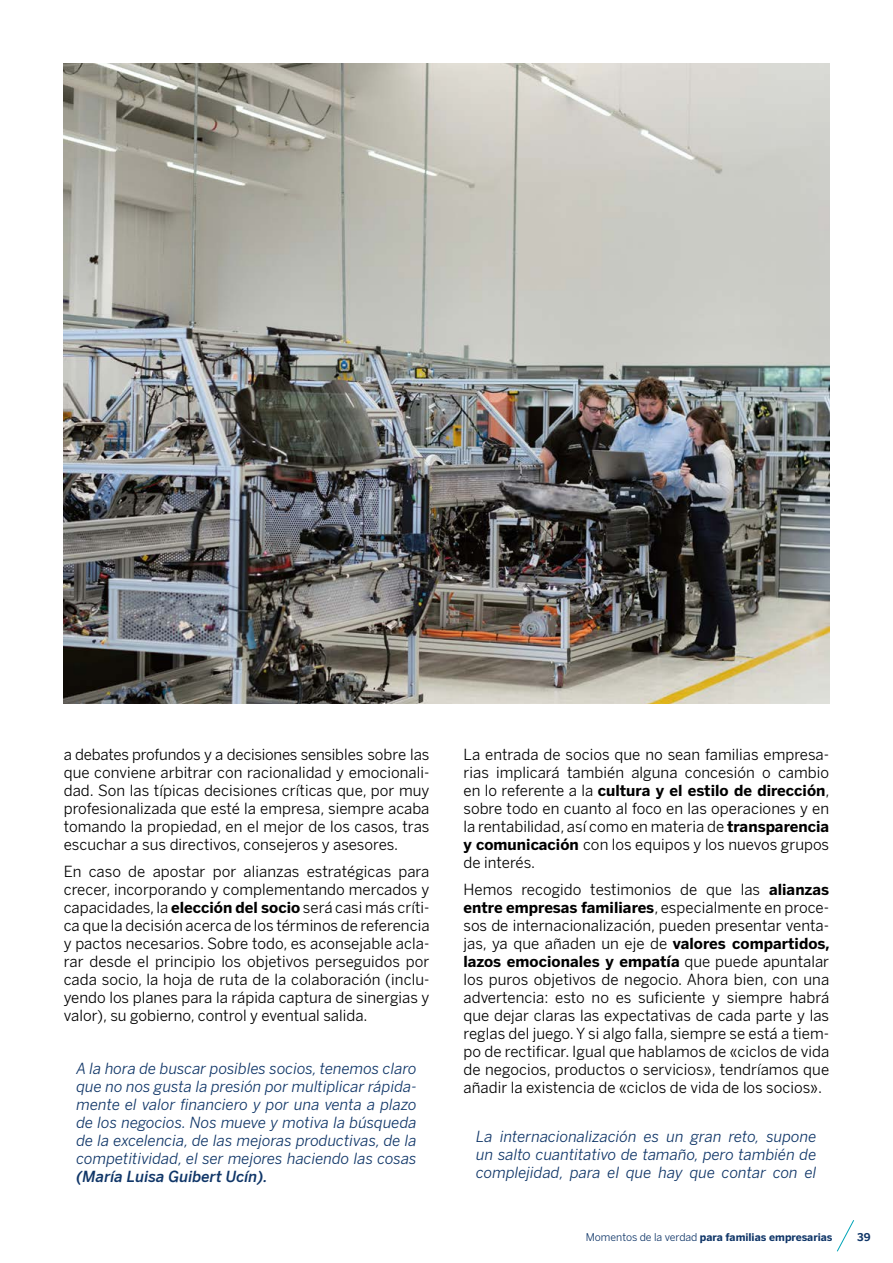
<style>
.page{position:relative;width:893px;height:1263px;background:#fff}
.page>*{position:absolute;margin:0;border:0;box-sizing:border-box;transform-origin:0 0}
.t1{font:15px/18px "BBVA Benton Sans";letter-spacing:.005em;color:#000;text-align:justify}
.t2{font:italic 15px/18px "BBVA Benton Sans";letter-spacing:.005em;color:#103668;text-align:justify}
.t3{font:italic 300 15px "BBVA Benton Sans";letter-spacing:.005em;color:#103668}
.t4{font:700 10.5px "BBVA Benton Sans";color:#103668}
.s1{font-weight:700}
.s2{font-weight:400}
</style>
<div class="page">
<img style="left:64px;top:64px;width:765px;height:640px">
<svg style="left:837px;top:1220px;width:17px;height:32px"></svg>
<p class="t1" style="left:64px;top:746px;width:367px">a debates profundos y a decisiones sensibles sobre las que conviene arbitrar con racionalidad y emocionali&shy;dad. Son las típicas decisiones críticas que, por muy profesionalizada que esté la empresa, siempre acaba tomando la propiedad, en el mejor de los casos, tras escuchar a sus directivos, consejeros y asesores.</p>
<p class="t1" style="left:64px;top:862px;width:367px">En caso de apostar por alianzas estratégicas para crecer, incorporando y complementando mercados y capacidades, la <span class="s1">elección del socio</span> será casi más críti&shy;ca que la decisión acerca de los términos de referencia y pactos necesarios. Sobre todo, es aconsejable acla&shy;rar desde el principio los objetivos perseguidos por cada socio, la hoja de ruta de la colaboración (inclu&shy;yendo los planes para la rápida captura de sinergias y valor), su gobierno, control y eventual salida.</p>
<p class="t2" style="left:77px;top:1059px;width:342px">A la hora de buscar posibles socios, tenemos claro que no nos gusta la presión por multiplicar rápida&shy;mente el valor financiero y por una venta a plazo de los negocios. Nos mueve y motiva la búsqueda de la excelencia, de las mejoras productivas, de la competitividad, el ser mejores haciendo las cosas</p>
<p class="t3" style="left:77px;top:1167px;width:193px">(María Luisa Guibert Ucín).</p>
<p class="t1" style="left:463px;top:746px;width:368px">La entrada de socios que no sean familias empresa&shy;rias implicará también alguna concesión o cambio en lo referente a la <span class="s1">cultura y el estilo de dirección</span>, sobre todo en cuanto al foco en las operaciones y en la rentabilidad, así como en materia de <span class="s1">transparencia y comunicación</span> con los equipos y los nuevos grupos de interés.</p>
<p class="t1" style="left:463px;top:880px;width:368px">Hemos recogido testimonios de que las <span class="s1">alianzas entre empresas familiares</span>, especialmente en proce&shy;sos de internacionalización, pueden presentar venta&shy;jas, ya que añaden un eje de <span class="s1">valores compartidos, lazos emocionales y empatía</span> que puede apuntalar los puros objetivos de negocio. Ahora bien, con una advertencia: esto no es suficiente y siempre habrá que dejar claras las expectativas de cada parte y las reglas del juego. Y si algo falla, siempre se está a tiem&shy;po de rectificar. Igual que hablamos de «ciclos de vida de negocios, productos o servicios», tendríamos que añadir la existencia de «ciclos de vida de los socios».</p>
<p class="t2" style="left:476px;top:1127px;width:342px">La internacionalización es un gran reto, supone un salto cuantitativo de tamaño, pero también de complejidad, para el que hay que contar con el</p>
<p class="t4" style="left:586px;top:1230px;width:248px"><span class="s2">Momentos de la verdad</span> para familias empresarias</p>
<p class="t4" style="left:857px;top:1230px;width:15px">39</p>
</div>
